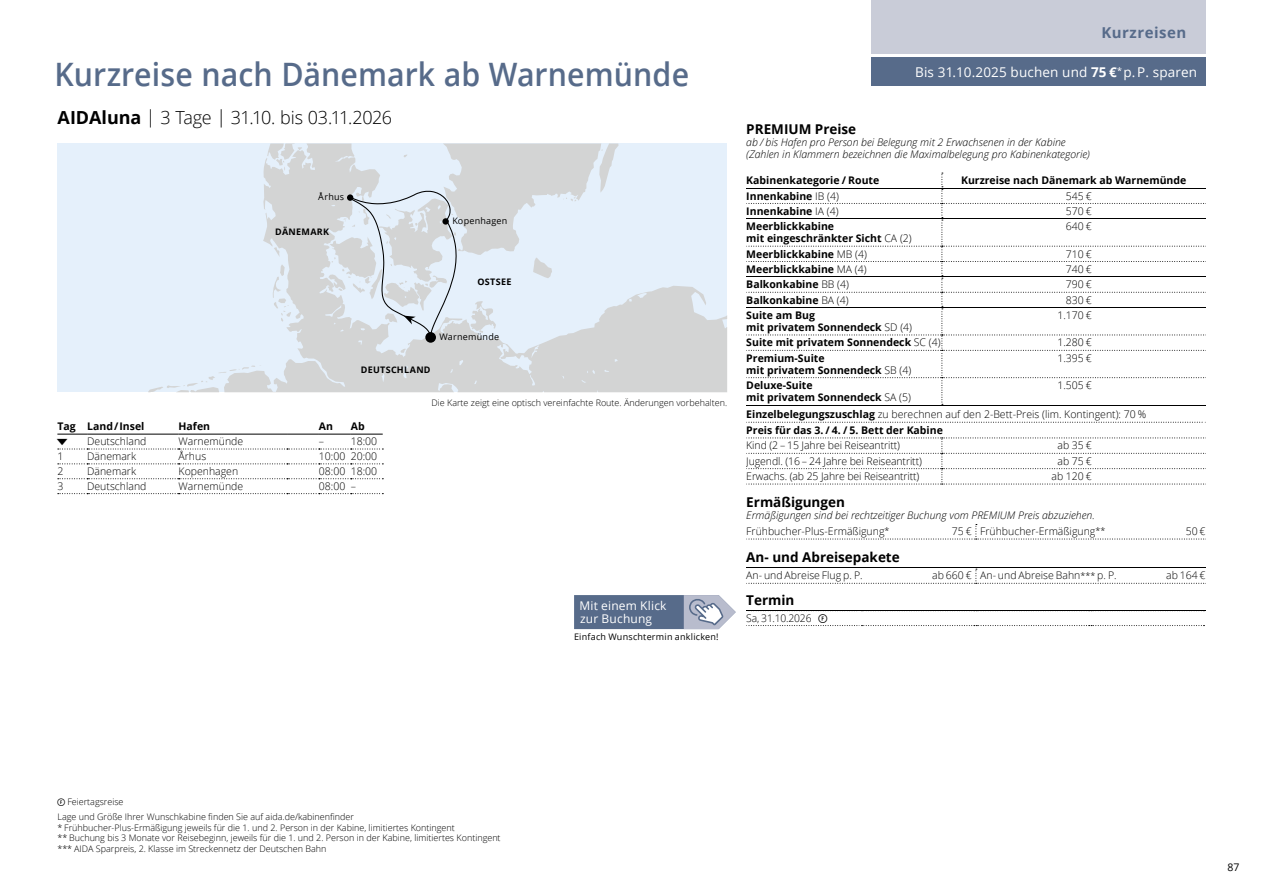
<style>
.page{position:relative;width:1263px;height:893px;background:#fff}
.page>*{position:absolute;margin:0;border:0;box-sizing:border-box;transform-origin:0 0}
.t1{font:600 32.25px "Open Sans";color:#576b8a;scale:.94 1}
.t2{font:300 18px "Open Sans";letter-spacing:-.025em;color:#000}
.t3{font:700 15px "Open Sans";letter-spacing:.035em;color:#576b8a}
.t4{font:700 13.5px "Open Sans";color:#000}
.t5{font:13.5px "Open Sans";letter-spacing:.01em;color:#fff}
.t6{font:12px/13.5px "Open Sans";letter-spacing:.015em;color:#fff}
.t7{font:700 10.5px/12px "Open Sans";color:#000}
.t8{font:300 10.5px "Open Sans";color:#000}
.t9{font:italic 300 10.5px/12px "Open Sans";color:#000}
.t10{font:10.5px "Open Sans";color:#000}
.t11{font:300 9px/10.5px "Open Sans";color:#000}
.t12{font:9px "Open Sans";letter-spacing:.025em;color:#000}
.t13{font:700 9px "Open Sans";letter-spacing:.035em;color:#000}
.s1{font-weight:700}
.s2{font-weight:300}
.s3{font-style:normal}
.s4{font-style:normal;font-size:9px}
.s5{font-size:9px}
</style>
<div class="page">
<div style="left:57px;top:144px;width:670px;height:248px;background:#e5f0fb"></div>
<svg style="left:262px;top:144px;width:465px;height:248px;fill:#d3d4d4"></svg>
<svg style="left:273px;top:264px;width:18px;height:58px"></svg>
<svg style="left:274px;top:247px;width:6px;height:10px"></svg>
<svg style="left:276px;top:144px;width:26px;height:27px"></svg>
<svg style="left:400px;top:349px;width:6px;height:4px"></svg>
<svg style="left:148px;top:365px;width:114px;height:27px"></svg>
<div style="left:425px;top:332px;width:11px;height:11px;background:#000;border-radius:50%"></div>
<svg style="left:328px;top:144px;width:291px;height:193px"></svg>
<hr style="left:57px;top:434px;width:30px;height:1px;background:#000">
<hr style="left:87px;top:434px;width:92px;height:1px;background:#000">
<hr style="left:179px;top:434px;width:108px;height:1px;background:#000">
<hr style="left:287px;top:434px;width:32px;height:1px;background:#000">
<hr style="left:319px;top:434px;width:32px;height:1px;background:#000">
<hr style="left:351px;top:434px;width:32px;height:1px;background:#000">
<svg style="left:58px;top:463px;width:325px;height:1px"></svg>
<svg style="left:58px;top:478px;width:325px;height:1px"></svg>
<svg style="left:58px;top:493px;width:325px;height:1px"></svg>
<hr style="left:746px;top:405px;width:196px;height:1px;background:#000">
<hr style="left:942px;top:405px;width:263px;height:1px;background:#000">
<svg style="left:746px;top:173px;width:460px;height:232px"></svg>
<div style="left:871px;top:57px;width:334px;height:29px;background:#576b8a"></div>
<svg style="left:746px;top:422px;width:460px;height:1px"></svg>
<svg style="left:746px;top:438px;width:460px;height:47px"></svg>
<svg style="left:746px;top:524px;width:460px;height:16px"></svg>
<svg style="left:746px;top:569px;width:460px;height:15px"></svg>
<hr style="left:746px;top:567px;width:230px;height:1px;background:#000">
<hr style="left:976px;top:567px;width:229px;height:1px;background:#000">
<hr style="left:746px;top:610px;width:459px;height:1px;background:#000">
<div style="left:871px;top:0;width:334px;height:53px;background:#c9ccd8"></div>
<svg style="left:574px;top:595px;width:162px;height:34px;background:#7988a2"></svg>
<svg style="left:57px;top:448px;width:326px;height:2px"></svg>
<svg style="left:746px;top:611px;width:458px;height:15px"></svg>
<h1 class="t1" style="left:55px;top:52px;width:676px">Kurzreise nach Dänemark ab Warnemünde</h1>
<h2 class="t2" style="left:57px;top:106px;width:336px"><span class="s1">AIDAluna</span> | 3 Tage | 31.10. bis 03.11.2026</h2>
<p class="t12" style="left:318px;top:191px;width:27px">Århus</p>
<p class="t13" style="left:275px;top:226px;width:56px">DÄNEMARK</p>
<p class="t12" style="left:452px;top:215px;width:56px">Kopenhagen</p>
<p class="t13" style="left:477px;top:275px;width:36px">OSTSEE</p>
<p class="t12" style="left:440px;top:331px;width:61px">Warnemünde</p>
<p class="t13" style="left:361px;top:363px;width:71px">DEUTSCHLAND</p>
<p class="t11" style="left:431px;top:397px;width:297px">Die Karte zeigt eine optisch vereinfachte Route. Änderungen vorbehalten.</p>
<p class="t7" style="left:57px;top:420px;width:89px">Tag Land / Insel</p>
<p class="t7" style="left:179px;top:420px;width:33px">Hafen</p>
<p class="t7" style="left:319px;top:420px;width:16px">An</p>
<p class="t7" style="left:351px;top:420px;width:15px">Ab</p>
<p class="t8" style="left:87px;top:434px;width:61px">Deutschland</p>
<p class="t8" style="left:179px;top:434px;width:66px">Warnemünde</p>
<p class="t8" style="left:319px;top:434px;width:7px">–</p>
<p class="t8" style="left:351px;top:434px;width:28px">18:00</p>
<p class="t8" style="left:57px;top:449px;width:7px">1</p>
<p class="t8" style="left:87px;top:449px;width:50px">Dänemark</p>
<p class="t8" style="left:179px;top:449px;width:29px">Århus</p>
<p class="t8" style="left:319px;top:449px;width:60px">10:00 20:00</p>
<p class="t8" style="left:57px;top:464px;width:7px">2</p>
<p class="t8" style="left:87px;top:464px;width:50px">Dänemark</p>
<p class="t8" style="left:179px;top:464px;width:61px">Kopenhagen</p>
<p class="t8" style="left:319px;top:464px;width:60px">08:00 18:00</p>
<p class="t8" style="left:57px;top:479px;width:7px">3</p>
<p class="t8" style="left:87px;top:479px;width:61px">Deutschland</p>
<p class="t8" style="left:179px;top:479px;width:66px">Warnemünde</p>
<p class="t8" style="left:319px;top:479px;width:39px">08:00 –</p>
<p class="t6" style="left:580px;top:598px;width:88px">Mit einem Klick zur Buchung</p>
<p class="t12" style="left:574px;top:630px;width:146px">Einfach Wunschtermin anklicken!</p>
<h3 class="t3" style="left:1101px;top:22px;width:86px">Kurzreisen</h3>
<p class="t5" style="left:915px;top:62px;width:283px">Bis 31.10.2025 buchen und <span class="s1">75 €</span><sup>*</sup> p. P. sparen</p>
<p class="t4" style="left:746px;top:119px;width:111px">PREMIUM Preise</p>
<p class="t9" style="left:746px;top:136px;width:345px">ab / bis Hafen pro Person bei Belegung mit 2 Erwachsenen in der Kabine (Zahlen in Klammern bezeichnen die Maximalbelegung pro Kabinenkategorie)</p>
<p class="t7" style="left:746px;top:174px;width:135px">Kabinenkategorie / Route</p>
<p class="t7" style="left:961px;top:174px;width:227px">Kurzreise nach Dänemark ab Warnemünde</p>
<p class="t7" style="left:746px;top:189px;width:94px">Innenkabine <span class="s2">IB (4)</span></p>
<p class="t8" style="left:1066px;top:188px;width:27px">545 €</p>
<p class="t7" style="left:746px;top:205px;width:94px">Innenkabine <span class="s2">IA (4)</span></p>
<p class="t8" style="left:1066px;top:204px;width:27px">570 €</p>
<p class="t7" style="left:746px;top:220px;width:167px">Meerblickkabine<br>mit eingeschränkter Sicht <span class="s2">CA (2)</span></p>
<p class="t8" style="left:1066px;top:219px;width:27px">640 €</p>
<p class="t7" style="left:746px;top:247px;width:122px">Meerblickkabine <span class="s2">MB (4)</span></p>
<p class="t8" style="left:1066px;top:247px;width:27px">710 €</p>
<p class="t7" style="left:746px;top:263px;width:122px">Meerblickkabine <span class="s2">MA (4)</span></p>
<p class="t8" style="left:1066px;top:262px;width:27px">740 €</p>
<p class="t7" style="left:746px;top:278px;width:104px">Balkonkabine <span class="s2">BB (4)</span></p>
<p class="t8" style="left:1066px;top:277px;width:27px">790 €</p>
<p class="t7" style="left:746px;top:294px;width:104px">Balkonkabine <span class="s2">BA (4)</span></p>
<p class="t8" style="left:1066px;top:293px;width:27px">830 €</p>
<p class="t7" style="left:746px;top:309px;width:167px">Suite am Bug<br>mit privatem Sonnendeck <span class="s2">SD (4)</span></p>
<p class="t8" style="left:1057px;top:308px;width:36px">1.170 €</p>
<p class="t7" style="left:746px;top:336px;width:196px">Suite mit privatem Sonnendeck <span class="s2">SC (4)</span></p>
<p class="t8" style="left:1057px;top:335px;width:36px">1.280 €</p>
<p class="t7" style="left:746px;top:352px;width:166px">Premium-Suite<br>mit privatem Sonnendeck <span class="s2">SB (4)</span></p>
<p class="t8" style="left:1057px;top:351px;width:36px">1.395 €</p>
<p class="t7" style="left:746px;top:379px;width:166px">Deluxe-Suite<br>mit privatem Sonnendeck <span class="s2">SA (5)</span></p>
<p class="t8" style="left:1057px;top:378px;width:36px">1.505 €</p>
<p class="t7" style="left:746px;top:405px;width:401px;line-height:16px">Einzelbelegungszuschlag <span class="s2">zu berechnen auf den 2-Bett-Preis (lim. Kontingent) : 70 %<br></span>Preis für das 3. / 4. / 5. Bett der Kabine</p>
<p class="t8" style="left:746px;top:438px;width:155px">Kind (2 – 15 Jahre bei Reiseantritt)</p>
<p class="t8" style="left:1057px;top:438px;width:36px">ab 35 €</p>
<p class="t8" style="left:746px;top:454px;width:177px">Jugendl. (16 – 24 Jahre bei Reiseantritt)</p>
<p class="t8" style="left:1057px;top:454px;width:36px">ab 75 €</p>
<p class="t8" style="left:746px;top:469px;width:175px">Erwachs. (ab 25 Jahre bei Reiseantritt)</p>
<p class="t8" style="left:1051px;top:469px;width:42px">ab 120 €</p>
<p class="t4" style="left:746px;top:492px;width:100px">Ermäßigungen</p>
<p class="t9" style="left:746px;top:506px;width:350px;line-height:16.4px">Ermäßigungen sind bei rechtzeitiger Buchung vom PREMIUM Preis abzuziehen.<br><span class="s3">Frühbucher-Plus-Ermäßigung</span> <span class="s4">*</span></p>
<p class="t8" style="left:952px;top:524px;width:155px">75 € Frühbucher-Ermäßigung <span class="s5">**</span></p>
<p class="t8" style="left:1186px;top:524px;width:21px">50 €</p>
<p class="t4" style="left:746px;top:547px;width:155px">An- und Abreisepakete</p>
<p class="t8" style="left:746px;top:568px;width:118px">An- und Abreise Flug p. P.</p>
<p class="t8" style="left:932px;top:568px;width:186px">ab 660 € An- und Abreise Bahn <span class="s5">***</span> p. P.</p>
<p class="t8" style="left:1166px;top:568px;width:41px">ab 164 €</p>
<p class="t4" style="left:746px;top:590px;width:50px">Termin</p>
<p class="t8" style="left:746px;top:611px;width:67px">Sa, 31.10.2026</p>
<p class="t11" style="left:57px;top:794px;width:298px;line-height:14.7px;text-indent:10px">Feiertagsreise<br>Lage und Größe Ihrer Wunschkabine finden Sie auf aida.de/kabinenfinder</p>
<p class="t11" style="left:57px;top:822px;width:445px">* Frühbucher-Plus-Ermäßigung jeweils für die 1. und 2. Person in der Kabine, limitiertes Kontingent<br>** Buchung bis 3 Monate vor Reisebeginn, jeweils für die 1. und 2. Person in der Kabine, limitiertes Kontingent *** AIDA Sparpreis, 2. Klasse im Streckennetz der Deutschen Bahn</p>
<p class="t10" style="left:1227px;top:860px;width:14px">87</p>
</div>
